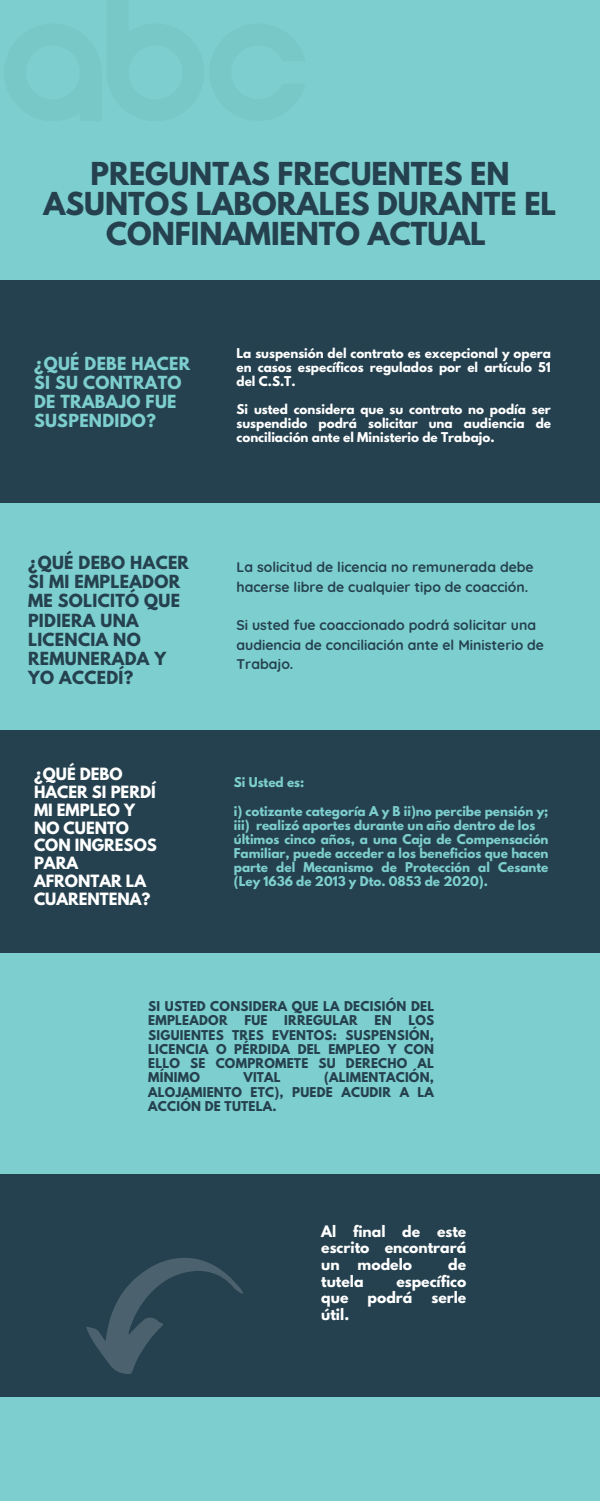
<style>
.page{position:relative;width:600px;height:1501px;background:#fff}
.page>*{position:absolute;margin:0;border:0;box-sizing:border-box;transform-origin:0 0}
.t1{font:700 28px/30px "League Spartan";color:#25414f;text-align:center}
.t2{font:700 16px/19.1px "League Spartan";letter-spacing:.02em;color:#25414f}
.t3{font:700 16px/19.1px "League Spartan";letter-spacing:.02em;color:#7dcece}
.t4{font:700 15px/17.8px "League Spartan";color:#fff}
.t5{font:700 14px/19.3px "Quicksand";color:#25414f}
.t6{font:700 14px/16.7px "League Spartan";color:#fff;text-align:justify}
.t7{font:700 12px/14.1px "League Spartan";color:#7dcece}
.t8{font:700 12px/14.3px "League Spartan";letter-spacing:.02em;color:#25414f;text-align:justify}
.t9{font:700 12px/14.1px "League Spartan";color:#fff;text-align:justify}
</style>
<div class="page">
<div style="left:0;top:0;width:600px;height:1500px;background:#7dcece"></div>
<div style="left:0;top:280px;width:600px;height:222px;background:#25414f"></div>
<div style="left:0;top:730px;width:600px;height:222px;background:#25414f"></div>
<div style="left:0;top:1174px;width:600px;height:222px;background:#25414f"></div>
<svg style="left:86px;top:1258px;width:157px;height:115px"></svg>
<h1 class="t1" style="left:44px;top:162px;width:514px">PREGUNTAS FRECUENTES EN<br>ASUNTOS LABORALES DURANTE EL<br>CONFINAMIENTO ACTUAL</h1>
<h2 class="t3" style="left:34px;top:356px;width:158px">¿QUÉ DEBE HACER<br>SI SU CONTRATO<br>DE TRABAJO FUE<br>SUSPENDIDO?</h2>
<h2 class="t2" style="left:28px;top:555px;width:163px">¿QUÉ DEBO HACER<br>SI MI EMPLEADOR<br>ME SOLICITÓ QUE<br>PIDIERA UNA<br>LICENCIA NO<br>REMUNERADA Y<br>YO ACCEDÍ?</h2>
<p class="t4" style="left:34px;top:767px;width:124px">¿QUÉ DEBO<br>HACER SI PERDÍ<br>MI EMPLEO Y<br>NO CUENTO<br>CON INGRESOS<br>PARA<br>AFRONTAR LA<br>CUARENTENA?</p>
<p class="t9" style="left:237px;top:347px;width:316px">La suspensión del contrato es excepcional y opera en casos específicos regulados por el artículo 51 del C.S.T.</p>
<p class="t9" style="left:237px;top:403px;width:316px">Si usted considera que su contrato no podía ser suspendido podrá solicitar una audiencia de conciliación ante el Ministerio de Trabajo.</p>
<p class="t5" style="left:237px;top:557px;width:299px">La solicitud de licencia no remunerada debe hacerse libre de cualquier tipo de coacción.</p>
<p class="t5" style="left:237px;top:615px;width:309px">Si usted fue coaccionado podrá solicitar una audiencia de conciliación ante el Ministerio de<br>Trabajo.</p>
<p class="t7" style="left:234px;top:777px;width:72px">Si Usted es:</p>
<p class="t7" style="left:234px;top:805px;width:316px">i) cotizante categoría A y B ii)no percibe pensión y; iii) realizó aportes durante un año dentro de los últimos cinco años, a una Caja de Compensación Familiar, puede acceder a los beneficios que hacen parte del Mecanismo de Protección al Cesante (Ley 1636 de 2013 y Dto. 0853 de 2020).</p>
<p class="t8" style="left:148px;top:1000px;width:287px">SI USTED CONSIDERA QUE LA DECISIÓN DEL<br>EMPLEADOR</p>
<p class="t8" style="left:148px;top:1014px;width:287px;text-indent:260px">LOS SIGUIENTES TRES EVENTOS: SUSPENSIÓN, LICENCIA O PÉRDIDA DEL EMPLEO Y CON ELLO SE COMPROMETE SU DERECHO AL MÍNIMO</p>
<p class="t8" style="left:244px;top:1014px;width:25px">FUE</p>
<p class="t8" style="left:284px;top:1014px;width:75px">IRREGULAR</p>
<p class="t8" style="left:374px;top:1014px;width:19px">EN</p>
<p class="t8" style="left:148px;top:1071px;width:287px;text-indent:176px">(ALIMENTACIÓN, ALOJAMIENTO ETC), PUEDE ACUDIR A LA ACCIÓN DE TUTELA.</p>
<p class="t8" style="left:243px;top:1071px;width:39px">VITAL</p>
<p class="t6" style="left:321px;top:1224px;width:147px">Al final de este escrito encontrará un</p>
<p class="t6" style="left:358px;top:1257px;width:56px">modelo</p>
<p class="t6" style="left:448px;top:1257px;width:20px">de</p>
<p class="t6" style="left:321px;top:1274px;width:44px">tutela</p>
<p class="t6" style="left:396px;top:1274px;width:71px">específico</p>
<p class="t6" style="left:321px;top:1290px;width:29px">que</p>
<p class="t6" style="left:368px;top:1290px;width:46px">podrá</p>
<p class="t6" style="left:431px;top:1290px;width:36px">serle</p>
<p class="t6" style="left:321px;top:1307px;width:29px">útil.</p>
</div>
